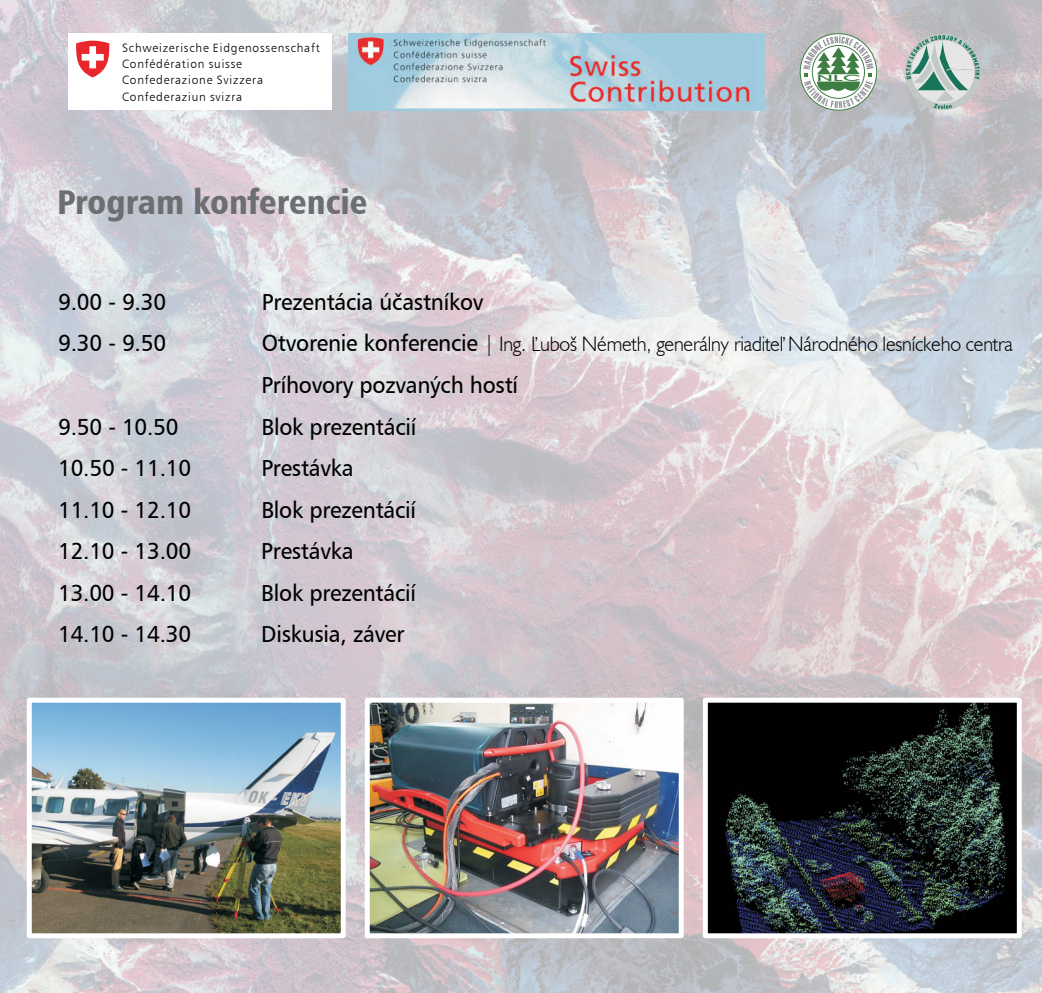
<style>
.page{position:relative;width:1042px;height:993px;background:#fff}
.page>*{position:absolute;margin:0;border:0;box-sizing:border-box;transform-origin:0 0}
.t1{font:34.3px "Humanist 777 BT Black Condensed B";color:#6d6e71}
.t2{font:23.1px "Humanist 777 BT Roman B";letter-spacing:-.01em;color:#000;scale:.96 1}
.t3{font:300 21px "Humanist 521 BT";letter-spacing:-.01em;color:#000;scale:.96 1}
.t4{font:300 21px "Humanist 521 BT";letter-spacing:-.01em;color:#000}
.t5{font:12.08px/16.3px "Humanist 777 BT Light B";letter-spacing:.065em;color:#000}
.t6{font:500 8.58px "Avant Garde IT Cby BT";color:#3e7e43;scale:2.77 1}
.s1{font-family:"Humanist 777 BT Roman B";font-weight:400;font-size:23.1px}
</style>
<div class="page">
<img style="left:0;top:0;width:1042px;height:992px">
<div style="left:68px;top:34px;width:263px;height:76px;background:#fff"></div>
<svg style="left:87px;top:40px;width:23px;height:38px"></svg>
<svg style="left:76px;top:41px;width:33px;height:36px"></svg>
<img style="left:349px;top:34px;width:416px;height:76px">
<img style="left:33px;top:703px;width:307px;height:228px">
<img style="left:371px;top:703px;width:307px;height:228px">
<img style="left:709px;top:703px;width:307px;height:228px">
<div style="left:27px;top:697px;width:319px;height:240px;border:5px solid #fff"></div>
<div style="left:365px;top:697px;width:319px;height:240px;border:5px solid #fff"></div>
<div style="left:703px;top:697px;width:319px;height:240px;border:5px solid #fff"></div>
<svg style="left:800px;top:33px;width:77px;height:77px"></svg>
<svg style="left:803px;top:35px;width:70px;height:73px"></svg>
<svg style="left:905px;top:35px;width:74px;height:74px;background:#b1c2bd"></svg>
<p class="t5" style="left:122px;top:41px;width:199px">Schweizerische Eidgenossenschaft<br>Confédération suisse<br>Confederazione Svizzera<br>Confederaziun svizra</p>
<h1 class="t1" style="left:57px;top:188px;width:312px">Program konferencie</h1>
<p class="t6" style="left:817px;top:74px;width:17px">NLC</p>
<p class="t2" style="left:58px;top:292px;width:114px">9.00 - 9.30</p>
<p class="t2" style="left:262px;top:292px;width:232px">Prezentácia účastníkov</p>
<p class="t2" style="left:58px;top:334px;width:114px">9.30 - 9.50</p>
<p class="t3" style="left:262px;top:335px;width:784px"><span class="s1">Otvorenie konferencie</span> | Ing. Luboš Németh, generálny riaditel Národného lesníckeho centra</p>
<p class="t4" style="left:534px;top:323px;width:7px">,</p>
<p class="t4" style="left:781px;top:322px;width:7px">,</p>
<p class="t2" style="left:261px;top:375px;width:269px">Príhovory pozvaných hostí</p>
<p class="t2" style="left:58px;top:417px;width:127px">9.50 - 10.50</p>
<p class="t2" style="left:262px;top:417px;width:163px">Blok prezentácií</p>
<p class="t2" style="left:58px;top:458px;width:140px">10.50 - 11.10</p>
<p class="t2" style="left:261px;top:458px;width:97px">Prestávka</p>
<p class="t2" style="left:58px;top:500px;width:140px">11.10 - 12.10</p>
<p class="t2" style="left:261px;top:500px;width:163px">Blok prezentácií</p>
<p class="t2" style="left:58px;top:541px;width:140px">12.10 - 13.00</p>
<p class="t2" style="left:261px;top:541px;width:97px">Prestávka</p>
<p class="t2" style="left:58px;top:583px;width:140px">13.00 - 14.10</p>
<p class="t2" style="left:261px;top:583px;width:163px">Blok prezentácií</p>
<p class="t2" style="left:58px;top:624px;width:140px">14.10 - 14.30</p>
<p class="t2" style="left:261px;top:624px;width:151px">Diskusia, záver</p>
</div>
